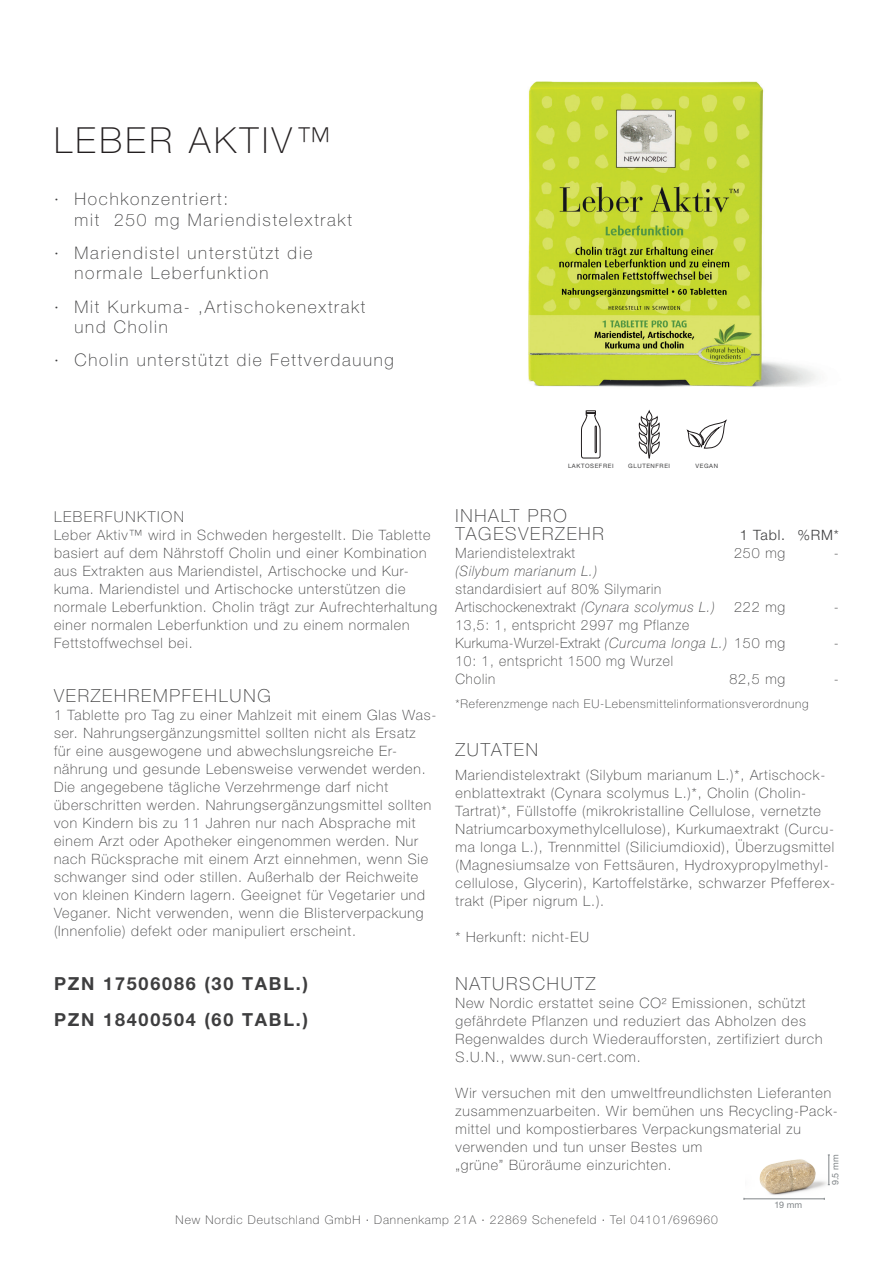
<style>
.page{position:relative;width:893px;height:1263px;background:#fff}
.page>*{position:absolute;margin:0;border:0;box-sizing:border-box;transform-origin:0 0}
.t1{font:100 36px "Helvetica Neue LT Pro";letter-spacing:.1em;color:#231f20}
.t2{font:100 18px/18px "Helvetica Neue LT Pro";letter-spacing:.1em;color:#3e3e3f}
.t3{font:700 18px/36px "Helvetica Neue LT Pro";letter-spacing:.1em;color:#3e3e3f}
.t4{font:100 17.4px/20.9px "Helvetica Neue LT Pro";letter-spacing:.1em;color:#3e3e3f}
.t5{font:100 15px "Helvetica Neue LT Pro";letter-spacing:.1em;color:#3e3e3f}
.t6{font:100 14.25px/18px "Helvetica Neue LT Pro";letter-spacing:.06em;color:#3e3e3f}
.t7{font:100 14.25px/18px "Helvetica Neue LT Pro";letter-spacing:.06em;color:#3e3e3f;scale:.96 1}
.t8{font:italic 100 14.25px "Helvetica Neue LT Pro";letter-spacing:.06em;color:#3e3e3f;scale:.96 1}
.t9{font:300 14.25px "Helvetica Neue LT Pro";letter-spacing:.06em;color:#3e3e3f}
.t10{font:100 12px "Helvetica Neue LT Pro";letter-spacing:.075em;color:#3e3e3f}
.t11{font:9px "Helvetica Neue LT Pro";color:#7f8487}
.t12{font:6px "Helvetica Neue LT Pro";letter-spacing:.1em;color:#3e3e3f}
.s1{font-style:italic}
</style>
<div class="page">
<img style="left:528px;top:81px;width:289px;height:306px">
<img style="left:745px;top:1154px;width:85px;height:46px">
<hr style="left:744px;top:1198px;width:80px;height:1px;background:#7f8487">
<hr style="left:829px;top:1155px;width:1px;height:30px;background:#7f8487">
<svg style="left:581px;top:411px;width:19px;height:47px"></svg>
<svg style="left:638px;top:410px;width:22px;height:48px"></svg>
<svg style="left:687px;top:420px;width:39px;height:28px"></svg>
<h1 class="t1" style="left:54px;top:119px;width:279px">LEBER AKTIV™</h1>
<p class="t4" style="left:75px;top:188px;width:279px;text-indent:-21px">· Hochkonzentriert:<br>mit 250 mg Mariendistelextrakt</p>
<p class="t4" style="left:75px;top:242px;width:240px;text-indent:-21px">· Mariendistel unterstützt die normale Leberfunktion</p>
<p class="t4" style="left:75px;top:296px;width:292px;text-indent:-21px">· Mit Kurkuma- ,Artischokenextrakt und Cholin</p>
<p class="t4" style="left:54px;top:350px;width:341px">· Cholin unterstützt die Fettverdauung</p>
<p class="t5" style="left:54px;top:508px;width:131px">LEBERFUNKTION</p>
<p class="t6" style="left:54px;top:526px;width:385px">Leber Aktiv™ wird in Schweden hergestellt. Die Tablette basiert auf dem Nährstoff Cholin und einer Kombination aus Extrakten aus Mariendistel, Artischocke und Kur&shy;kuma. Mariendistel und Artischocke unterstützen die normale Leberfunktion. Cholin trägt zur Aufrechterhaltung einer normalen Leberfunktion und zu einem normalen Fettstoffwechsel bei.</p>
<p class="t2" style="left:54px;top:687px;width:218px">VERZEHREMPFEHLUNG</p>
<p class="t6" style="left:54px;top:706px;width:384px">1 Tablette pro Tag zu einer Mahlzeit mit einem Glas Was&shy;ser. Nahrungsergänzungsmittel sollten nicht als Ersatz<br>für eine ausgewogene und abwechslungsreiche Er&shy;nährung und gesunde Lebensweise verwendet werden.<br>Die angegebene tägliche Verzehrmenge darf nicht überschritten werden. Nahrungsergänzungsmittel sollten von Kindern bis zu 11 Jahren nur nach Absprache mit einem Arzt oder Apotheker eingenommen werden. Nur nach Rücksprache mit einem Arzt einnehmen, wenn Sie schwanger sind oder stillen. Außerhalb der Reichweite von kleinen Kindern lagern. Geeignet für Vegetarier und Veganer. Nicht verwenden, wenn die Blisterverpackung (Innenfolie) defekt oder manipuliert erscheint.</p>
<p class="t3" style="left:54px;top:965px;width:256px">PZN 17506086 (30 TABL.)<br>PZN 18400504 (60 TABL.)</p>
<p class="t12" style="left:568px;top:462px;width:47px">LAKTOSEFREI</p>
<p class="t12" style="left:628px;top:462px;width:43px">GLUTENFREI</p>
<p class="t12" style="left:695px;top:462px;width:24px">VEGAN</p>
<p class="t2" style="left:455px;top:507px;width:150px">INHALT PRO<br>TAGESVERZEHR</p>
<p class="t7" style="left:455px;top:544px;width:126px">Mariendistelextrakt</p>
<p class="t8" style="left:455px;top:563px;width:149px">(Silybum marianum L.)</p>
<p class="t7" style="left:455px;top:580px;width:284px">standardisiert auf 80% Silymarin<br>Artischockenextrakt <span class="s1">(Cynara scolymus L.)<br></span>13,5: 1, entspricht 2997 mg Pflanze<br>Kurkuma-Wurzel-Extrakt <span class="s1">(Curcuma longa L.)<br></span>10: 1, entspricht 1500 mg Wurzel<br>Cholin</p>
<p class="t10" style="left:455px;top:697px;width:355px">*Referenzmenge nach EU-Lebensmittelinformationsverordnung</p>
<p class="t2" style="left:455px;top:741px;width:84px">ZUTATEN</p>
<p class="t6" style="left:455px;top:766px;width:381px">Mariendistelextrakt (Silybum marianum L.)*, Artischock&shy;enblattextrakt (Cynara scolymus L.)*, Cholin (Cholin-Tartrat)*, Füllstoffe (mikrokristalline Cellulose, vernetzte Natriumcarboxymethylcellulose), Kurkumaextrakt (Curcu&shy;ma longa L.), Trennmittel (Siliciumdioxid), Überzugsmittel (Magnesiumsalze von Fettsäuren, Hydroxypropylmethyl&shy;cellulose, Glycerin), Kartoffelstärke, schwarzer Pfefferex&shy;trakt (Piper nigrum L.).</p>
<p class="t6" style="left:455px;top:928px;width:135px">* Herkunft: nicht-EU</p>
<p class="t2" style="left:455px;top:975px;width:141px">NATURSCHUTZ</p>
<p class="t6" style="left:455px;top:994px;width:369px">New Nordic erstattet seine CO² Emissionen, schützt gefährdete Pflanzen und reduziert das Abholzen des Regenwaldes durch Wiederaufforsten, zertifiziert durch S.U.N., www.sun-cert.com.</p>
<p class="t6" style="left:455px;top:1084px;width:384px">Wir versuchen mit den umweltfreundlichsten Lieferanten zusammenzuarbeiten. Wir bemühen uns Recycling-Pack&shy;mittel und kompostierbares Verpackungsmaterial zu verwenden und tun unser Bestes um<br>„grüne” Büroräume einzurichten.</p>
<p class="t9" style="left:797px;top:526px;width:43px">%RM*</p>
<p class="t6" style="left:834px;top:544px;width:7px">-</p>
<p class="t9" style="left:740px;top:526px;width:47px">1 Tabl.</p>
<p class="t6" style="left:734px;top:544px;width:53px">250 mg</p>
<p class="t6" style="left:734px;top:598px;width:53px">222 mg</p>
<p class="t6" style="left:734px;top:634px;width:53px">150 mg</p>
<p class="t6" style="left:729px;top:670px;width:57px">82,5 mg</p>
<p class="t6" style="left:834px;top:598px;width:7px">-</p>
<p class="t6" style="left:834px;top:634px;width:7px">-</p>
<p class="t6" style="left:834px;top:670px;width:7px">-</p>
<p class="t11" style="left:830px;top:1185px;width:32px;rotate:-90deg">9.5 mm</p>
<p class="t11" style="left:774px;top:1200px;width:29px">19 mm</p>
<p class="t10" style="left:176px;top:1213px;width:544px">New Nordic Deutschland GmbH · Dannenkamp 21A · 22869 Schenefeld · Tel 04101/696960</p>
</div>
